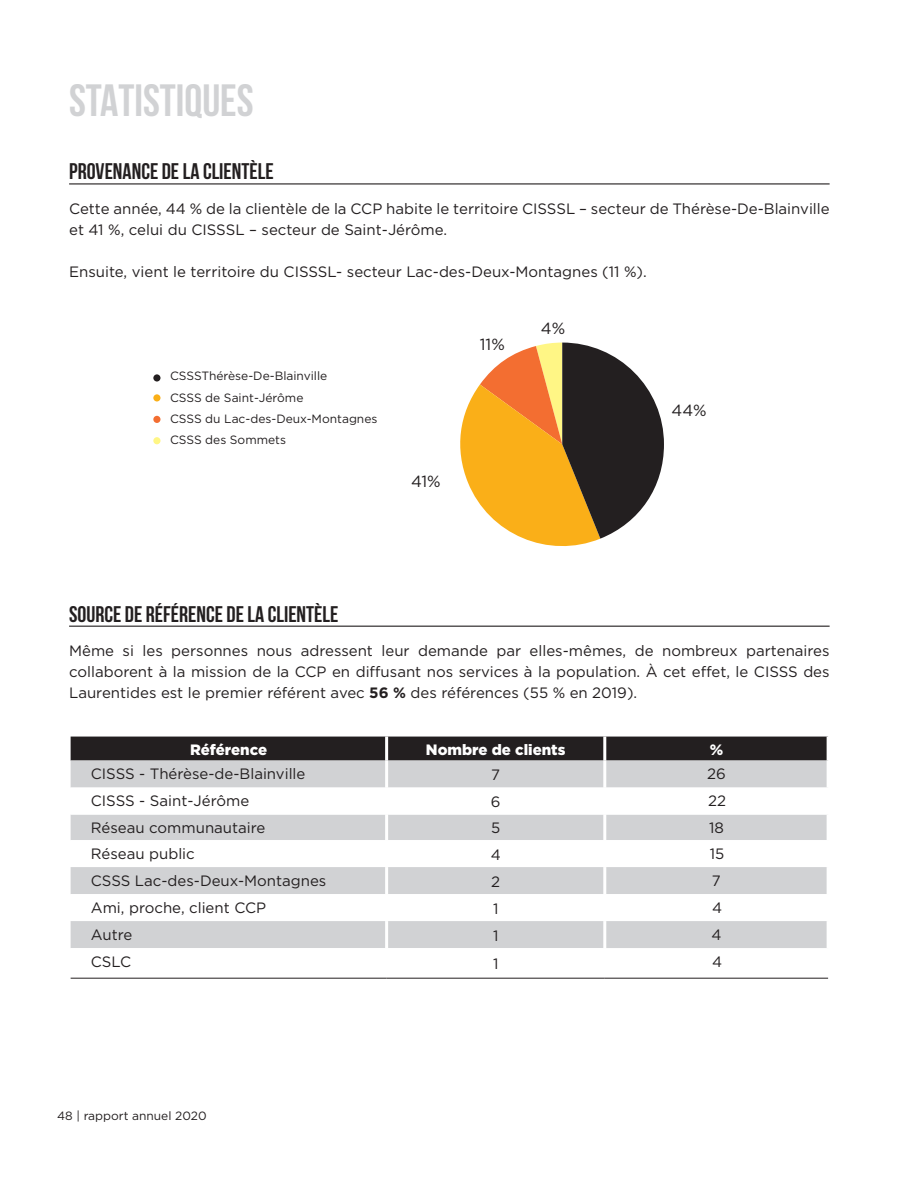
<style>
.page{position:relative;width:918px;height:1188px;background:#fff}
.page>*{position:absolute;margin:0;border:0;box-sizing:border-box;transform-origin:0 0}
.t1{font:700 45px "Bebas Neue";color:#d1d2d4}
.t2{font:700 22.5px "Bebas Neue";color:#231f20}
.t3{font:16.2px "Gotham";color:#231f20}
.t4{font:15px/21px "Gotham";color:#231f20}
.t5{font:900 15px "Gotham";color:#fff}
.t6{font:12px "Gotham";color:#231f20}
.s1{font-weight:700}
</style>
<div class="page">
<hr style="left:69px;top:183px;width:761px;height:1px;background:#231f20">
<hr style="left:69px;top:626px;width:761px;height:1px;background:#231f20">
<div style="left:153px;top:374px;width:8px;height:8px;background:#231f20;border-radius:50%"></div>
<div style="left:153px;top:394px;width:8px;height:7px;background:#faaf18;border-radius:50%"></div>
<div style="left:153px;top:416px;width:8px;height:7px;background:#f36e31;border-radius:50%"></div>
<div style="left:153px;top:437px;width:8px;height:7px;background:#fff685;border-radius:50%"></div>
<svg style="left:460px;top:343px;width:204px;height:203px"></svg>
<div style="left:71px;top:737px;width:756px;height:24px;background:#231f20"></div>
<div style="left:71px;top:761px;width:756px;height:27px;background:#d1d2d4"></div>
<svg style="left:71px;top:815px;width:757px;height:163px"></svg>
<hr style="left:385px;top:737px;width:3px;height:24px;background:#fff">
<hr style="left:385px;top:840px;width:3px;height:27px;background:#fff">
<hr style="left:385px;top:894px;width:3px;height:27px;background:#fff">
<hr style="left:385px;top:948px;width:3px;height:30px;background:#fff">
<hr style="left:603px;top:840px;width:3px;height:27px;background:#fff">
<hr style="left:603px;top:894px;width:3px;height:27px;background:#fff">
<hr style="left:603px;top:948px;width:3px;height:30px;background:#fff">
<hr style="left:603px;top:761px;width:3px;height:27px;background:#fff">
<hr style="left:385px;top:761px;width:3px;height:27px;background:#fff">
<hr style="left:827px;top:815px;width:3px;height:25px;background:#fff">
<hr style="left:603px;top:815px;width:3px;height:25px;background:#fff">
<hr style="left:603px;top:921px;width:3px;height:27px;background:#fff">
<hr style="left:385px;top:815px;width:3px;height:25px;background:#fff">
<hr style="left:385px;top:921px;width:3px;height:27px;background:#fff">
<hr style="left:827px;top:867px;width:3px;height:27px;background:#fff">
<hr style="left:603px;top:867px;width:3px;height:27px;background:#fff">
<hr style="left:603px;top:737px;width:3px;height:24px;background:#fff">
<hr style="left:385px;top:867px;width:3px;height:27px;background:#fff">
<hr style="left:827px;top:921px;width:3px;height:27px;background:#fff">
<hr style="left:71px;top:978px;width:316px;height:1px;background:#231f20">
<hr style="left:387px;top:978px;width:218px;height:1px;background:#231f20">
<hr style="left:605px;top:978px;width:223px;height:1px;background:#231f20">
<p class="t1" style="left:69px;top:76px;width:186px">STATISTIQUES</p>
<p class="t2" style="left:69px;top:159px;width:206px">PROVENANCE DE LA CLIENTÈLE</p>
<p class="t4" style="left:69px;top:198px;width:762px">Cette année, 44 % de la clientèle de la CCP habite le territoire CISSSL – secteur de Thérèse-De-Blainville et 41 %, celui du CISSSL – secteur de Saint-Jérôme.</p>
<p class="t4" style="left:69px;top:261px;width:579px">Ensuite, vient le territoire du CISSSL- secteur Lac-des-Deux-Montagnes (11 %).</p>
<p class="t6" style="left:170px;top:368px;width:159px">CSSSThérèse-De-Blainville</p>
<p class="t6" style="left:170px;top:390px;width:135px">CSSS de Saint-Jérôme</p>
<p class="t6" style="left:170px;top:411px;width:209px">CSSS du Lac-des-Deux-Montagnes</p>
<p class="t6" style="left:170px;top:432px;width:118px">CSSS des Sommets</p>
<p class="t3" style="left:411px;top:471px;width:31px">41%</p>
<p class="t3" style="left:480px;top:334px;width:27px">11%</p>
<p class="t3" style="left:541px;top:317px;width:26px">4%</p>
<p class="t3" style="left:672px;top:400px;width:37px">44%</p>
<p class="t2" style="left:69px;top:602px;width:271px">SOURCE DE RÉFÉRENCE DE LA CLIENTÈLE</p>
<p class="t4" style="left:69px;top:640px;width:762px;text-align:justify">Même si les personnes nous adressent leur demande par elles-mêmes, de nombreux partenaires collaborent à la mission de la CCP en diffusant nos services à la population. À cet effet, le CISSS des Laurentides est le premier référent avec <span class="s1">56 %</span> des références (55 % en 2019).</p>
<p class="t5" style="left:190px;top:739px;width:78px">Référence</p>
<p class="t5" style="left:426px;top:739px;width:141px">Nombre de clients</p>
<p class="t5" style="left:710px;top:739px;width:15px">%</p>
<p class="t4" style="left:91px;top:763px;width:216px">CISSS - Thérèse-de-Blainville</p>
<p class="t4" style="left:491px;top:764px;width:10px">7</p>
<p class="t4" style="left:707px;top:763px;width:20px">26</p>
<p class="t4" style="left:91px;top:790px;width:160px">CISSS - Saint-Jérôme</p>
<p class="t4" style="left:491px;top:791px;width:11px">6</p>
<p class="t4" style="left:708px;top:790px;width:19px">22</p>
<p class="t4" style="left:91px;top:817px;width:176px">Réseau communautaire</p>
<p class="t4" style="left:491px;top:817px;width:11px">5</p>
<p class="t4" style="left:709px;top:817px;width:16px">18</p>
<p class="t4" style="left:91px;top:843px;width:105px">Réseau public</p>
<p class="t4" style="left:491px;top:843px;width:12px">4</p>
<p class="t4" style="left:710px;top:843px;width:16px">15</p>
<p class="t4" style="left:91px;top:870px;width:237px">CSSS Lac-des-Deux-Montagnes</p>
<p class="t4" style="left:491px;top:870px;width:10px">2</p>
<p class="t4" style="left:712px;top:870px;width:10px">7</p>
<p class="t4" style="left:91px;top:897px;width:177px">Ami, proche, client CCP</p>
<p class="t4" style="left:493px;top:897px;width:7px">1</p>
<p class="t4" style="left:712px;top:897px;width:12px">4</p>
<p class="t4" style="left:91px;top:924px;width:43px">Autre</p>
<p class="t4" style="left:493px;top:924px;width:7px">1</p>
<p class="t4" style="left:711px;top:924px;width:12px">4</p>
<p class="t4" style="left:91px;top:951px;width:42px">CSLC</p>
<p class="t4" style="left:493px;top:953px;width:7px">1</p>
<p class="t4" style="left:712px;top:951px;width:12px">4</p>
<p class="t6" style="left:57px;top:1108px;width:151px">48 | rapport annuel 2020</p>
</div>
